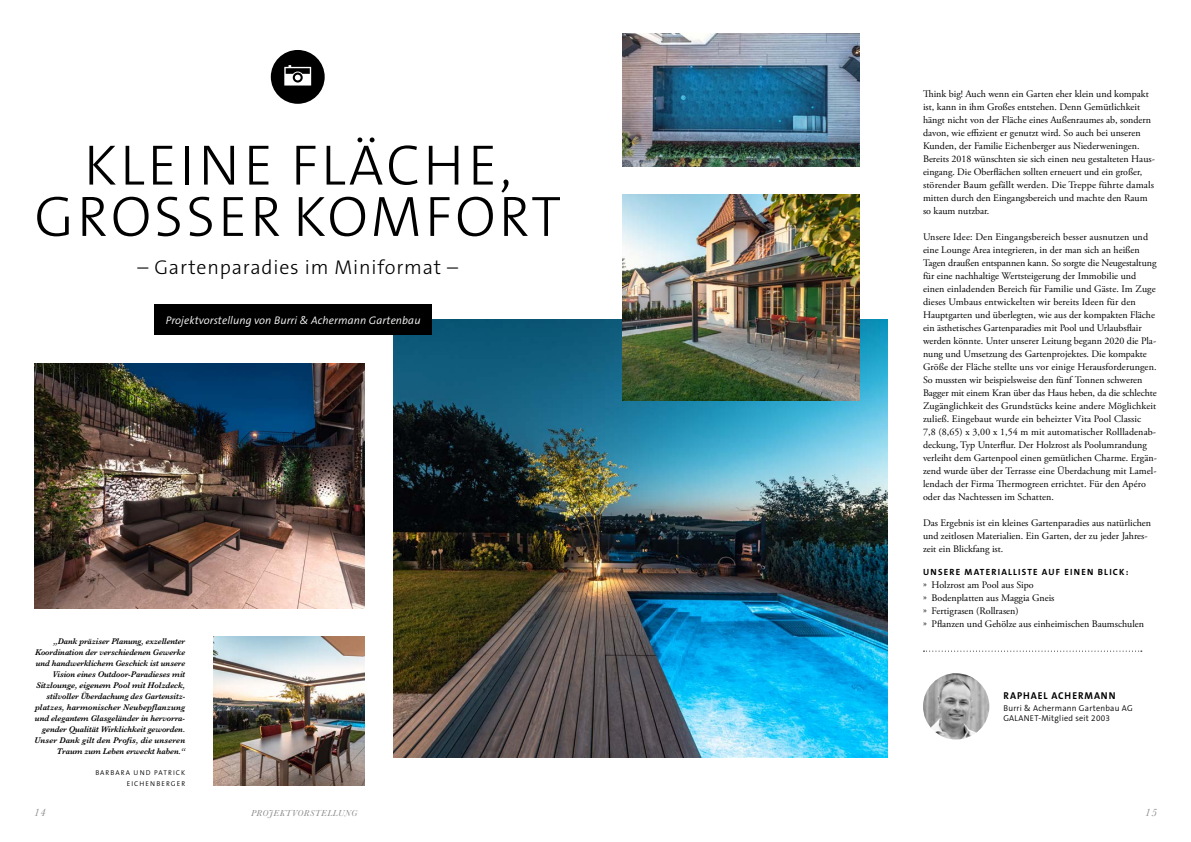
<style>
.page{position:relative;width:1191px;height:842px;background:#fff}
.page>*{position:absolute;margin:0;border:0;box-sizing:border-box;transform-origin:0 0}
.t1{font:300 57.4px/51.3px "The Sans B W3";letter-spacing:.055em;color:#000;text-align:center}
.t2{font:300 20px "The Sans B W3";letter-spacing:.04em;color:#000}
.t3{font:italic 300 11px "The Sans B W4";letter-spacing:.01em;color:#fff}
.t4{font:italic 11px "Baskerville";color:#868786}
.t5{font:10px/13px "Adobe Garamond Pro";color:#000}
.t6{font:700 10px "The Sans B W7";letter-spacing:.095em;color:#000}
.t7{font:700 9px "The Sans B W7";letter-spacing:.135em;color:#000}
.t8{font:italic 9px "Baskerville";letter-spacing:.06em;color:#868786}
.t9{font:italic 600 8.5px/11px "Baskerville";letter-spacing:-.01em;color:#000;text-align:right}
.t10{font:300 8.5px/10px "The Sans B W4";letter-spacing:.03em;color:#000}
.t11{font:300 7px/10.5px "The Sans B W4";letter-spacing:.155em;color:#000;text-align:right}
</style>
<div class="page">
<img style="left:34px;top:363px;width:331px;height:245px">
<img style="left:393px;top:320px;width:494px;height:437px">
<img style="left:623px;top:194px;width:236px;height:206px">
<img style="left:214px;top:636px;width:151px;height:149px">
<div style="left:271px;top:50px;width:54px;height:54px;background:#000;border-radius:50%"></div>
<svg style="left:284px;top:65px;width:27px;height:21px"></svg>
<div style="left:154px;top:304px;width:278px;height:31px;background:#000"></div>
<svg style="left:923px;top:651px;width:218px;height:1px"></svg>
<img style="left:923px;top:673px;width:66px;height:66px;border-radius:33px">
<img style="left:623px;top:34px;width:236px;height:132px">
<h1 class="t1" style="left:34px;top:140px;width:528px">KLEINE FLÄCHE,<br>GROSSER KOMFORT</h1>
<h2 class="t2" style="left:137px;top:254px;width:322px">– Gartenparadies im Miniformat –</h2>
<p class="t3" style="left:166px;top:313px;width:256px">Projektvorstellung von Burri &amp; Achermann Gartenbau</p>
<p class="t9" style="left:35px;top:636px;width:152px">„Dank präziser Planung, exzellenter Koordination der verschiedenen Gewerke und handwerklichem Geschick ist unsere Vision eines Outdoor-Paradieses mit Sitzlounge, eigenem Pool mit Holzdeck, stilvoller Überdachung des Gartensitz&shy;platzes, harmonischer Neubepflanzung und elegantem Glasgeländer in hervorra&shy;gender Qualität Wirklichkeit geworden.<br>Unser Dank gilt den Profis, die unseren Traum zum Leben erweckt haben.“</p>
<p class="t11" style="left:95px;top:767px;width:91px">BARBARA UND PATRICK<br>EICHENBERGER</p>
<p class="t5" style="left:923px;top:88px;width:233px">Think big! Auch wenn ein Garten eher klein und kompakt ist, kann in ihm Großes entstehen. Denn Gemütlichkeit hängt nicht von der Fläche eines Außenraumes ab, sondern davon, wie effizient er genutzt wird. So auch bei unseren Kunden, der Familie Eichenberger aus Niederweningen.<br>Bereits 2018 wünschten sie sich einen neu gestalteten Haus&shy;eingang. Die Oberflächen sollten erneuert und ein großer, störender Baum gefällt werden. Die Treppe führte damals mitten durch den Eingangsbereich und machte den Raum so kaum nutzbar.</p>
<p class="t5" style="left:923px;top:231px;width:235px">Unsere Idee: Den Eingangsbereich besser ausnutzen und eine Lounge Area integrieren, in der man sich an heißen Tagen draußen entspannen kann. So sorgte die Neugestaltung für eine nachhaltige Wertsteigerung der Immobilie und einen einladenden Bereich für Familie und Gäste. Im Zuge dieses Umbaus entwickelten wir bereits Ideen für den Hauptgarten und überlegten, wie aus der kompakten Fläche ein ästhetisches Gartenparadies mit Pool und Urlaubsflair werden könnte. Unter unserer Leitung begann 2020 die Pla&shy;nung und Umsetzung des Gartenprojektes. Die kompakte Größe der Fläche stellte uns vor einige Herausforderungen.<br>So mussten wir beispielsweise den fünf Tonnen schweren Bagger mit einem Kran über das Haus heben, da die schlechte Zugänglichkeit des Grundstücks keine andere Möglichkeit zuließ. Eingebaut wurde ein beheizter Vita Pool Classic<br>7,8 (8,65) x 3,00 x 1,54 m mit automatischer Rollladenab&shy;deckung, Typ Unterflur. Der Holzrost als Poolumrandung verleiht dem Gartenpool einen gemütlichen Charme. Ergän&shy;zend wurde über der Terrasse eine Überdachung mit Lamel&shy;lendach der Firma Thermogreen errichtet. Für den Apéro oder das Nachtessen im Schatten.</p>
<p class="t5" style="left:923px;top:517px;width:230px">Das Ergebnis ist ein kleines Gartenparadies aus natürlichen und zeitlosen Materialien. Ein Garten, der zu jeder Jahres&shy;zeit ein Blickfang ist.</p>
<p class="t7" style="left:923px;top:566px;width:207px">UNSERE MATERIALLISTE AUF EINEN BLICK:</p>
<p class="t5" style="left:923px;top:579px;width:222px">» Holzrost am Pool aus Sipo<br>» Bodenplatten aus Maggia Gneis<br>» Fertigrasen (Rollrasen)<br>» Pflanzen und Gehölze aus einheimischen Baumschulen</p>
<p class="t6" style="left:1003px;top:689px;width:113px">RAPHAEL ACHERMANN</p>
<p class="t10" style="left:1003px;top:704px;width:131px">Burri &amp; Achermann Gartenbau AG<br>GALANET-Mitglied seit 2003</p>
<p class="t4" style="left:34px;top:805px;width:13px">14</p>
<p class="t8" style="left:251px;top:807px;width:107px">PROJEKTVORSTELLUNG</p>
<p class="t4" style="left:1145px;top:805px;width:13px">15</p>
</div>
